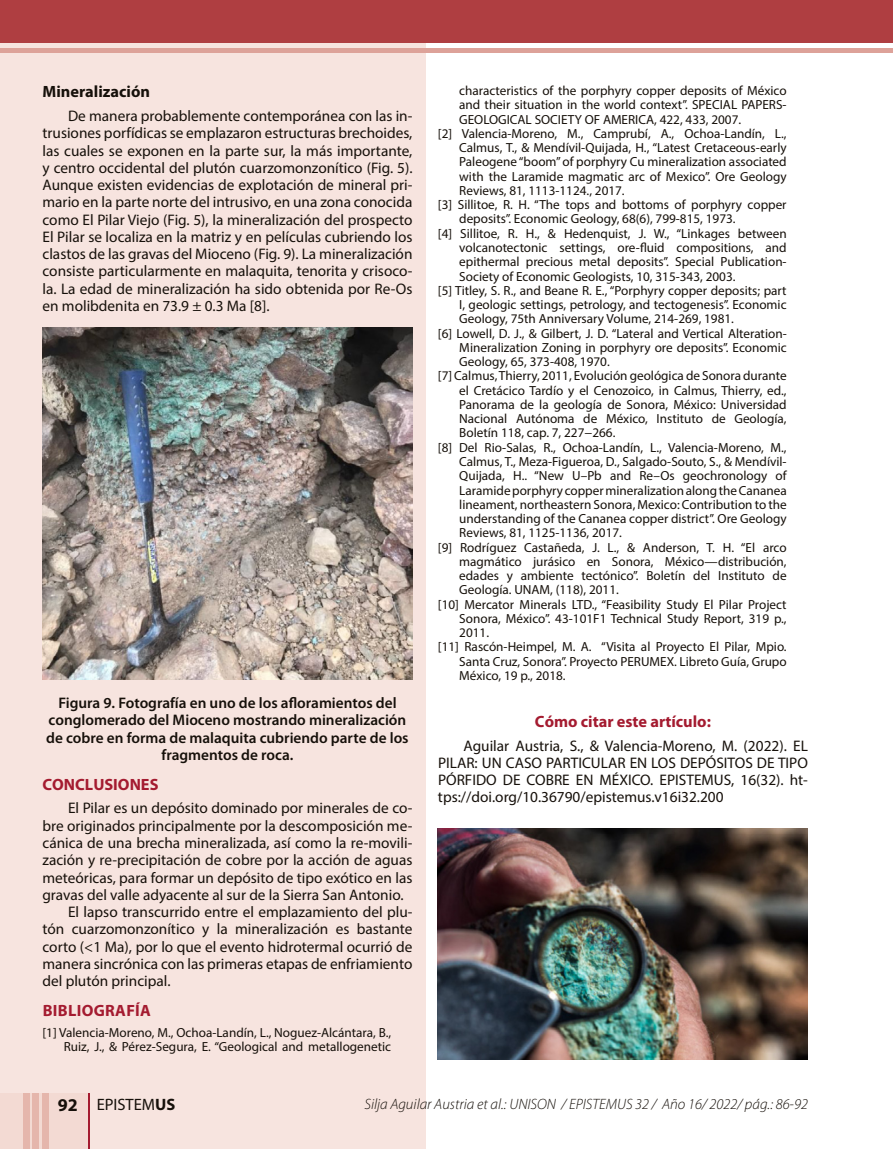
<style>
.page{position:relative;width:893px;height:1149px;background:#fff}
.page>*{position:absolute;margin:0;border:0;box-sizing:border-box;transform-origin:0 0}
.t1{font:16.5px "Myriad Pro";color:#16100a}
.t2{font:700 16.35px "Myriad Pro";color:#a41b30}
.t3{font:700 16.35px "Myriad Pro";color:#16100a}
.t4{font:700 16.35px "Myriad Pro";letter-spacing:.02em;color:#a41b30}
.t5{font:15.3px/17.2px "Myriad Pro";color:#16100a;text-align:justify}
.t6{font:600 15.3px/17.2px "Myriad Pro";color:#16100a;text-align:center}
.t7{font:italic 300 15px "Myriad Pro";color:#16100a}
.t8{font:13.2px/14.2px "Myriad Pro";color:#16100a;text-align:right}
.s1{font-weight:700;font-size:18px}
.s2{font-weight:700}
</style>
<div class="page">
<div style="left:0;top:0;width:425px;height:1148px;background:#f7e4df"></div>
<img style="left:43px;top:327px;width:369px;height:352px">
<img style="left:438px;top:828px;width:370px;height:231px">
<div style="left:0;top:0;width:893px;height:43px;background:#af3e41"></div>
<div style="left:0;top:48px;width:893px;height:5px;background:#dda299"></div>
<div style="left:0;top:1092px;width:89px;height:56px;background:#f3dad3"></div>
<div style="left:23px;top:1092px;width:6px;height:56px;background:#e5b6ac"></div>
<div style="left:32px;top:1092px;width:7px;height:56px;background:#e5b6ac"></div>
<div style="left:42px;top:1092px;width:6px;height:56px;background:#e5b6ac"></div>
<hr style="left:88px;top:1092px;width:1px;height:56px;background:#a41b30">
<p class="t3" style="left:43px;top:81px;width:109px">Mineralización</p>
<p class="t5" style="left:43px;top:107px;width:371px;text-indent:26px">De manera probablemente contemporánea con las in&shy;trusiones porfídicas se emplazaron estructuras brechoides, las cuales se exponen en la parte sur, la más importante, y centro occidental del plutón cuarzomonzonítico (Fig. 5).<br>Aunque existen evidencias de explotación de mineral pri&shy;mario en la parte norte del intrusivo, en una zona conocida como El Pilar Viejo (Fig. 5), la mineralización del prospecto El Pilar se localiza en la matriz y en películas cubriendo los clastos de las gravas del Mioceno (Fig. 9). La mineralización consiste particularmente en malaquita, tenorita y crisoco&shy;la. La edad de mineralización ha sido obtenida por Re-Os en molibdenita en 73.9 ± 0.3 Ma [8].</p>
<p class="t6" style="left:46px;top:693px;width:364px">Figura 9. Fotografía en uno de los afloramientos del conglomerado del Mioceno mostrando mineralización de cobre en forma de malaquita cubriendo parte de los fragmentos de roca.</p>
<p class="t2" style="left:43px;top:773px;width:118px">CONCLUSIONES</p>
<p class="t5" style="left:68px;top:799px;width:346px">El Pilar es un depósito dominado por minerales de co-</p>
<p class="t5" style="left:43px;top:816px;width:371px">bre originados principalmente por la descomposición me-</p>
<p class="t5" style="left:43px;top:833px;width:371px">cánica de una brecha mineralizada, así como la re-movili-</p>
<p class="t5" style="left:43px;top:851px;width:371px">zación y re-precipitación de cobre por la acción de aguas</p>
<p class="t5" style="left:43px;top:868px;width:371px">meteóricas, para formar un depósito de tipo exótico en las</p>
<p class="t5" style="left:43px;top:885px;width:363px">gravas del valle adyacente al sur de la Sierra San Antonio.</p>
<p class="t5" style="left:68px;top:902px;width:346px">El lapso transcurrido entre el emplazamiento del plu-</p>
<p class="t5" style="left:43px;top:920px;width:371px">tón cuarzomonzonítico y la mineralización es bastante</p>
<p class="t5" style="left:43px;top:937px;width:371px">corto (&lt;1 Ma), por lo que el evento hidrotermal ocurrió de</p>
<p class="t5" style="left:43px;top:954px;width:371px">manera sincrónica con las primeras etapas de enfriamiento</p>
<p class="t5" style="left:43px;top:971px;width:129px">del plutón principal.</p>
<p class="t4" style="left:43px;top:999px;width:110px">BIBLIOGRAFÍA</p>
<p class="t8" style="left:43px;top:1024px;width:350px">[1] Valencia-Moreno, M., Ochoa-Landín, L., Noguez-Alcántara, B.,<br>Ruiz, J., &amp; Pérez-Segura, E. “Geological and metallogenetic</p>
<p class="t8" style="left:459px;top:83px;width:329px">characteristics of the porphyry copper deposits of México</p>
<p class="t8" style="left:459px;top:97px;width:329px">and their situation in the world context”. SPECIAL PAPERS-</p>
<p class="t8" style="left:459px;top:112px;width:283px">GEOLOGICAL SOCIETY OF AMERICA, 422, 433, 2007.</p>
<p class="t8" style="left:438px;top:126px;width:350px">[2] Valencia-Moreno, M., Camprubí, A., Ochoa-Landín, L.,</p>
<p class="t8" style="left:459px;top:140px;width:329px">Calmus, T., &amp; Mendívil-Quijada, H., “Latest Cretaceous-early</p>
<p class="t8" style="left:459px;top:154px;width:329px">Paleogene “boom” of porphyry Cu mineralization associated</p>
<p class="t8" style="left:459px;top:169px;width:329px">with the Laramide magmatic arc of Mexico”. Ore Geology</p>
<p class="t8" style="left:459px;top:183px;width:167px">Reviews, 81, 1113-1124., 2017.</p>
<p class="t8" style="left:438px;top:197px;width:350px">[3] Sillitoe, R. H. “The tops and bottoms of porphyry copper</p>
<p class="t8" style="left:459px;top:211px;width:278px">deposits”. Economic Geology, 68(6), 799-815, 1973.</p>
<p class="t8" style="left:438px;top:226px;width:350px">[4] Sillitoe, R. H., &amp; Hedenquist, J. W., “Linkages between</p>
<p class="t8" style="left:459px;top:240px;width:329px">volcanotectonic settings, ore-fluid compositions, and</p>
<p class="t8" style="left:459px;top:254px;width:329px">epithermal precious metal deposits”. Special Publication-</p>
<p class="t8" style="left:459px;top:269px;width:278px">Society of Economic Geologists, 10, 315-343, 2003.</p>
<p class="t8" style="left:438px;top:283px;width:350px">[5] Titley, S. R., and Beane R. E., “Porphyry copper deposits; part</p>
<p class="t8" style="left:459px;top:297px;width:329px">I, geologic settings, petrology, and tectogenesis”. Economic</p>
<p class="t8" style="left:459px;top:311px;width:276px">Geology, 75th Anniversary Volume, 214-269, 1981.</p>
<p class="t8" style="left:438px;top:326px;width:350px">[6] Lowell, D. J., &amp; Gilbert, J. D. “Lateral and Vertical Alteration-</p>
<p class="t8" style="left:459px;top:340px;width:329px">Mineralization Zoning in porphyry ore deposits”. Economic</p>
<p class="t8" style="left:459px;top:354px;width:152px">Geology, 65, 373-408, 1970.</p>
<p class="t8" style="left:438px;top:368px;width:350px">[7] Calmus, Thierry, 2011, Evolución geológica de Sonora durante</p>
<p class="t8" style="left:459px;top:383px;width:329px">el Cretácico Tardío y el Cenozoico, in Calmus, Thierry, ed.,</p>
<p class="t8" style="left:459px;top:397px;width:329px">Panorama de la geología de Sonora, México: Universidad</p>
<p class="t8" style="left:459px;top:411px;width:329px">Nacional Autónoma de México, Instituto de Geología,</p>
<p class="t8" style="left:459px;top:425px;width:158px">Boletín 118, cap. 7, 227−266.</p>
<p class="t8" style="left:438px;top:440px;width:350px">[8] Del Rio-Salas, R., Ochoa-Landín, L., Valencia-Moreno, M.,</p>
<p class="t8" style="left:459px;top:454px;width:329px">Calmus, T., Meza-Figueroa, D., Salgado-Souto, S., &amp; Mendívil-</p>
<p class="t8" style="left:459px;top:468px;width:329px">Quijada, H.. “New U–Pb and Re–Os geochronology of</p>
<p class="t8" style="left:459px;top:482px;width:329px">Laramide porphyry copper mineralization along the Cananea</p>
<p class="t8" style="left:459px;top:497px;width:329px">lineament, northeastern Sonora, Mexico: Contribution to the</p>
<p class="t8" style="left:459px;top:511px;width:329px">understanding of the Cananea copper district”. Ore Geology</p>
<p class="t8" style="left:459px;top:525px;width:164px">Reviews, 81, 1125-1136, 2017.</p>
<p class="t8" style="left:438px;top:539px;width:350px">[9] Rodríguez Castañeda, J. L., &amp; Anderson, T. H. “El arco</p>
<p class="t8" style="left:459px;top:554px;width:329px">magmático jurásico en Sonora, México—distribución,</p>
<p class="t8" style="left:459px;top:568px;width:329px">edades y ambiente tectónico”. Boletín del Instituto de</p>
<p class="t8" style="left:459px;top:582px;width:161px">Geología. UNAM, (118), 2011.</p>
<p class="t8" style="left:438px;top:596px;width:350px">[10] Mercator Minerals LTD., “Feasibility Study El Pilar Project</p>
<p class="t8" style="left:459px;top:611px;width:329px">Sonora, México”. 43-101F1 Technical Study Report, 319 p.,</p>
<p class="t8" style="left:459px;top:625px;width:31px">2011.</p>
<p class="t8" style="left:438px;top:639px;width:350px">[11] Rascón-Heimpel, M. A. “Visita al Proyecto El Pilar, Mpio.</p>
<p class="t8" style="left:459px;top:653px;width:329px">Santa Cruz, Sonora”. Proyecto PERUMEX. Libreto Guía, Grupo</p>
<p class="t8" style="left:459px;top:668px;width:108px">México, 19 p., 2018.</p>
<p class="t2" style="left:535px;top:710px;width:178px">Cómo citar este artículo:</p>
<p class="t5" style="left:438px;top:736px;width:371px;text-indent:26px">Aguilar Austria, S., &amp; Valencia-Moreno, M. (2022). EL PILAR: UN CASO PARTICULAR EN LOS DEPÓSITOS DE TIPO PÓRFIDO DE COBRE EN MÉXICO. EPISTEMUS, 16(32). ht&shy;tps://doi.org/10.36790/epistemus.v16i32.200</p>
<p class="t1" style="left:58px;top:1093px;width:119px"><span class="s1">92</span> EPISTEM<span class="s2">US</span></p>
<p class="t7" style="left:364px;top:1094px;width:445px">Silja Aguilar Austria et al.: UNISON / EPISTEMUS 32 / Año 16/ 2022/ pág.: 86-92</p>
</div>
